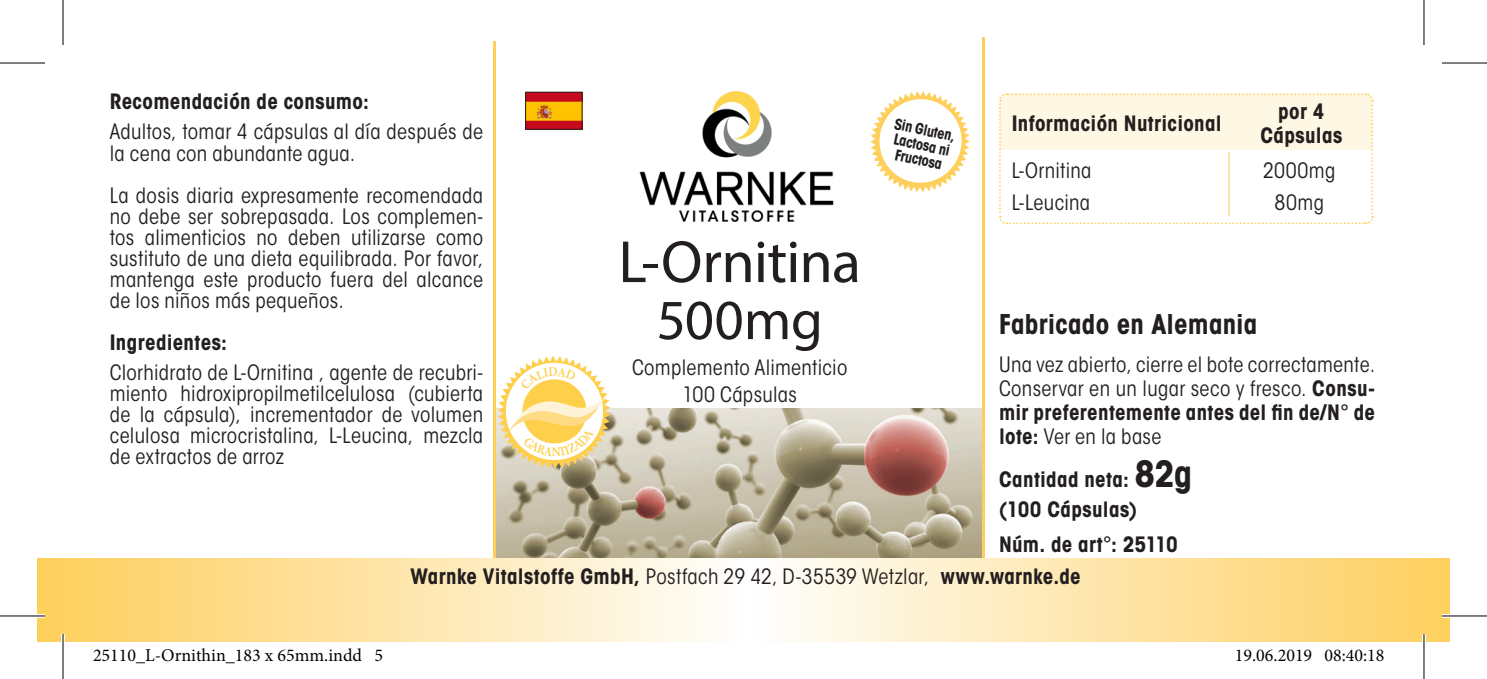
<style>
.page{position:relative;width:1487px;height:679px;background:#fff}
.page>*{position:absolute;margin:0;border:0;box-sizing:border-box;transform-origin:0 0}
.t1{font:60px "Myriad Pro";letter-spacing:-.015em;color:#231f20}
.t2{font:57px "Myriad Pro";color:#231f20}
.t3{font:700 27px "ITC Avant Garde Got Cd";letter-spacing:.005em;color:#231f20}
.t4{font:21px/21px "ITC Avant Garde Got Cd Boo";letter-spacing:.015em;color:#231f20}
.t5{font:700 21px/30px "ITC Avant Garde Got Cd";letter-spacing:.015em;color:#231f20}
.t6{font:18px "Minion Pro";color:#000}
.t7{font:700 15px/15px "ITC Avant Garde Got Cd";color:#231f20;text-align:center;scale:.96 1}
.s1{font-family:"ITC Avant Garde Got Cd";font-weight:700}
.s2{font-size:36px}
.s3{font-family:"ITC Avant Garde Got Cd Boo";font-weight:400}
</style>
<div class="page">
<hr style="left:982px;top:37px;width:2px;height:570px;background:#fed05b">
<hr style="left:493px;top:42px;width:2px;height:561px;background:#fed05b">
<img style="left:639px;top:91px;width:195px;height:131px">
<img style="left:496px;top:408px;width:485px;height:150px">
<svg style="left:37px;top:558px;width:1412px;height:83px;background:#fee6ac"></svg>
<img style="left:527px;top:94px;width:53px;height:33px">
<div style="left:525px;top:92px;width:57px;height:37px;border:1px solid #231f20"></div>
<svg style="left:870px;top:91px;width:100px;height:101px"></svg>
<div style="left:879px;top:99px;width:82px;height:84px;background:#fff;border-radius:50%"></div>
<svg style="left:999px;top:93px;width:375px;height:132px"></svg>
<svg style="left:0;top:614px;width:45px;height:4px"></svg>
<svg style="left:1442px;top:614px;width:45px;height:4px"></svg>
<svg style="left:61px;top:634px;width:4px;height:8px"></svg>
<svg style="left:1424px;top:0;width:1px;height:45px"></svg>
<svg style="left:1422px;top:634px;width:4px;height:45px"></svg>
<hr style="left:0;top:62px;width:45px;height:2px;background:#000">
<hr style="left:1442px;top:62px;width:45px;height:2px;background:#000">
<hr style="left:0;top:615px;width:45px;height:1px;background:#000">
<hr style="left:1442px;top:615px;width:45px;height:1px;background:#000">
<hr style="left:62px;top:0;width:2px;height:45px;background:#000">
<hr style="left:62px;top:634px;width:2px;height:45px;background:#000">
<hr style="left:1423px;top:0;width:1px;height:45px;background:#000">
<hr style="left:1423px;top:634px;width:1px;height:45px;background:#000">
<div style="left:128px;top:649px;width:8px;height:13px;border:1px solid #fff;border-radius:50%"></div>
<div style="left:129px;top:649px;width:6px;height:12px;border:1px solid #fff;border-radius:50%"></div>
<div style="left:1256px;top:649px;width:9px;height:13px;border:1px solid #fff;border-radius:50%"></div>
<div style="left:1258px;top:649px;width:5px;height:12px;border:1px solid #fff;border-radius:50%"></div>
<div style="left:1286px;top:649px;width:9px;height:13px;border:1px solid #fff;border-radius:50%"></div>
<div style="left:1288px;top:649px;width:5px;height:12px;border:1px solid #fff;border-radius:50%"></div>
<div style="left:1324px;top:649px;width:9px;height:13px;border:1px solid #fff;border-radius:50%"></div>
<div style="left:1326px;top:649px;width:5px;height:12px;border:1px solid #fff;border-radius:50%"></div>
<div style="left:1354px;top:649px;width:9px;height:13px;border:1px solid #fff;border-radius:50%"></div>
<div style="left:1356px;top:649px;width:5px;height:12px;border:1px solid #fff;border-radius:50%"></div>
<svg style="left:498px;top:356px;width:112px;height:113px"></svg>
<p class="t5" style="left:110px;top:87px;width:261px">Recomendación de consumo:</p>
<p class="t4" style="left:110px;top:121px;width:375px">Adultos, tomar 4 cápsulas al día después de la cena con abundante agua.</p>
<p class="t4" style="left:110px;top:184px;width:375px;text-align:justify">La dosis diaria expresamente recomendada no debe ser sobrepasada. Los complemen&shy;tos alimenticios no deben utilizarse como sustituto de una dieta equilibrada. Por favor, mantenga este producto fuera del alcance de los niños más pequeños.</p>
<p class="t5" style="left:110px;top:327px;width:119px">Ingredientes:</p>
<p class="t4" style="left:110px;top:361px;width:375px;text-align:justify">Clorhidrato de L-Ornitina , agente de recubri&shy;miento hidroxipropilmetilcelulosa (cubierta de la cápsula), incrementador de volumen celulosa microcristalina, L-Leucina, mezcla de extractos de arroz</p>
<h1 class="t1" style="left:618px;top:225px;width:244px">L-Ornitina</h1>
<h2 class="t2" style="left:657px;top:285px;width:168px">500mg</h2>
<p class="t4" style="left:632px;top:354px;width:217px;line-height:27px;text-align:center">Complemento Alimenticio<br>100 Cápsulas</p>
<p class="t7" style="left:896px;top:116px;width:66px;rotate:12deg">Sin Gluten,<br>Lactosa ni<br>Fructosa</p>
<p class="t5" style="left:1011px;top:109px;width:212px">Información Nutricional</p>
<p class="t5" style="left:1260px;top:100px;width:83px;line-height:24px;text-align:center">por 4<br>Cápsulas</p>
<p class="t4" style="left:1011px;top:160px;width:81px">L-Ornitina</p>
<p class="t4" style="left:1263px;top:160px;width:74px">2000mg</p>
<p class="t4" style="left:1011px;top:192px;width:80px">L-Leucina</p>
<p class="t4" style="left:1274px;top:192px;width:51px">80mg</p>
<p class="t3" style="left:999px;top:307px;width:260px">Fabricado en Alemania</p>
<p class="t4" style="left:999px;top:352px;width:377px;line-height:24px">Una vez abierto, cierre el bote correctamente.<br>Conservar en un lugar seco y fresco. <span class="s1">Consu-</span></p>
<p class="t5" style="left:999px;top:397px;width:377px">mir preferentemente antes del fin de/N° de</p>
<p class="t4" style="left:999px;top:425px;width:164px"><span class="s1">lote:</span> Ver en la base</p>
<p class="t5" style="left:999px;top:464px;width:194px">Cantidad neta: <span class="s2">82g </span>(100 Cápsulas)</p>
<p class="t5" style="left:999px;top:529px;width:180px">Núm. de art°: 25110</p>
<p class="t5" style="left:410px;top:561px;width:672px">Warnke Vitalstoffe GmbH, <span class="s3">Postfach 29 42, D-35539 Wetzlar,</span> www.warnke.de</p>
<p class="t6" style="left:93px;top:643px;width:291px">25110_L-Ornithin_183 x 65mm.indd 5</p>
<p class="t6" style="left:1235px;top:643px;width:151px">19.06.2019 08:40:18</p>
</div>
